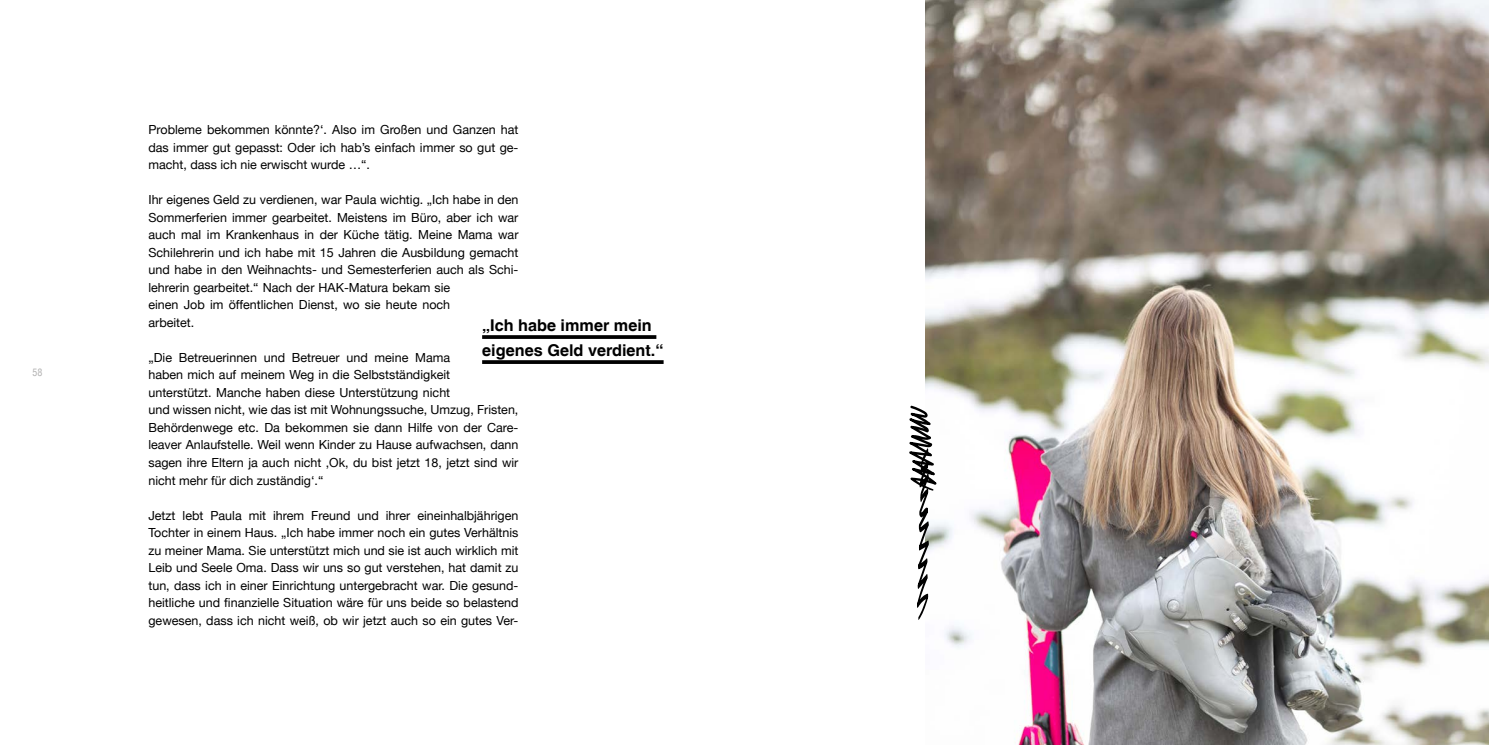
<style>
.page{position:relative;width:1489px;height:745px;background:#fff}
.page>*{position:absolute;margin:0;border:0;box-sizing:border-box;transform-origin:0 0}
.t1{font:700 16.25px/25px "Helvetica LT";color:#000}
.t2{font:12.5px/17.5px "Helvetica Neue LT";color:#000;text-align:justify}
.t3{font:condensed 10px "Helvetica LT";color:#b3b2b2}
</style>
<div class="page">
<svg style="left:482px;top:335px;width:174px;height:4px"></svg>
<svg style="left:482px;top:360px;width:181px;height:4px"></svg>
<img style="left:925px;top:0;width:563px;height:744px">
<svg style="left:909px;top:405px;width:27px;height:215px"></svg>
<p class="t3" style="left:33px;top:366px;width:11px">58</p>
<p class="t2" style="left:148px;top:121px;width:371px">Probleme bekommen könnte?‘. Also im Großen und Ganzen hat das immer gut gepasst: Oder ich hab’s einfach immer so gut ge&shy;macht, dass ich nie erwischt wurde …“.</p>
<p class="t2" style="left:148px;top:191px;width:371px;text-align:left">Ihr eigenes Geld zu verdienen, war Paula wichtig. „Ich habe in den Sommerferien immer gearbeitet. Meistens im Büro, aber ich war auch mal im Krankenhaus in der Küche tätig. Meine Mama war Schilehrerin und ich habe mit 15 Jahren die Ausbildung gemacht und habe in den Weihnachts- und Semesterferien auch als Schi&shy;lehrerin gearbeitet.“ Nach der HAK-Matura bekam sie<br>einen Job im öffentlichen Dienst, wo sie heute noch<br>arbeitet.</p>
<p class="t2" style="left:148px;top:348px;width:371px;text-align:left">„Die Betreuerinnen und Betreuer und meine Mama<br>haben mich auf meinem Weg in die Selbstständigkeit<br>unterstützt. Manche haben diese Unterstützung nicht<br>und wissen nicht, wie das ist mit Wohnungssuche, Umzug, Fristen, Behördenwege etc. Da bekommen sie dann Hilfe von der Care&shy;leaver Anlaufstelle. Weil wenn Kinder zu Hause aufwachsen, dann sagen ihre Eltern ja auch nicht ‚Ok, du bist jetzt 18, jetzt sind wir nicht mehr für dich zuständig‘.“</p>
<p class="t2" style="left:148px;top:506px;width:371px">Jetzt lebt Paula mit ihrem Freund und ihrer eineinhalbjährigen Tochter in einem Haus. „Ich habe immer noch ein gutes Verhältnis zu meiner Mama. Sie unterstützt mich und sie ist auch wirklich mit Leib und Seele Oma. Dass wir uns so gut verstehen, hat damit zu tun, dass ich in einer Einrichtung untergebracht war. Die gesund&shy;heitliche und finanzielle Situation wäre für uns beide so belastend gewesen, dass ich nicht weiß, ob wir jetzt auch so ein gutes Ver-</p>
<h1 class="t1" style="left:482px;top:312px;width:183px">„Ich habe immer mein eigenes Geld verdient.“</h1>
</div>
